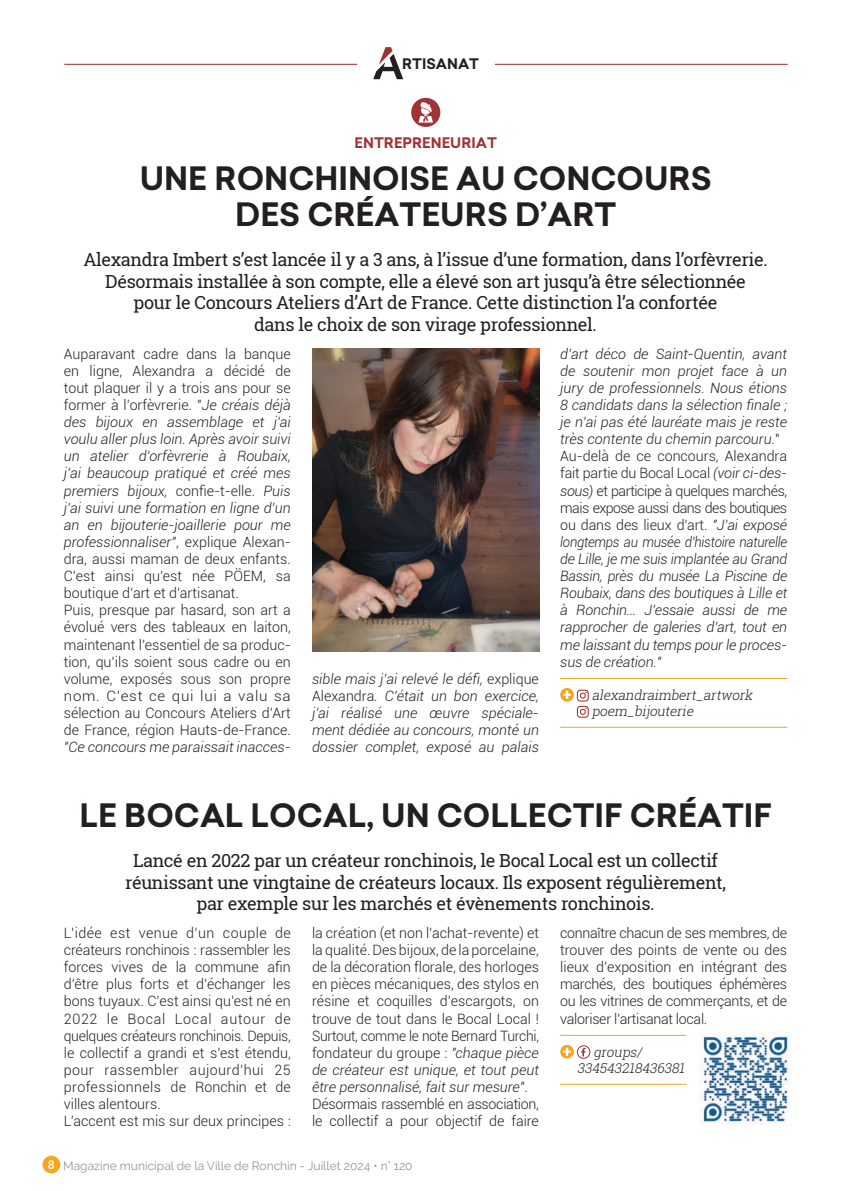
<style>
.page{position:relative;width:851px;height:1191px;background:#fff}
.page>*{position:absolute;margin:0;border:0;box-sizing:border-box;transform-origin:0 0}
.t1{font:700 31.5px/36px "Sailec";color:#231f20;text-align:center}
.t2{font:18px/21.6px "Roboto Slab";letter-spacing:-.02em;color:#231f20;text-align:center}
.t3{font:italic 300 14.25px/17.1px "Roboto";color:#231f20;text-align:justify}
.t4{font:300 14.25px/17.1px "Roboto";color:#231f20;text-align:justify}
.t5{font:300 14.25px/17.1px "Roboto";letter-spacing:-.02em;color:#231f20}
.t6{font:700 14.25px "Sailec";color:#9f3335}
.t7{font:700 14.25px "Sailec";color:#231f20}
.t8{font:italic 300 13.5px/16.2px "Roboto Slab";color:#231f20}
.t9{font:12px "Raleway";color:#939598}
.s1{font-style:normal}
.s2{font-style:italic}
.s3{font-family:"Roboto";font-weight:500;color:#fff}
</style>
<div class="page">
<div style="left:43px;top:1155px;width:17px;height:18px;background:#f9a51b;border-radius:50%"></div>
<hr style="left:64px;top:64px;width:723px;height:1px;background:#9f3335">
<hr style="left:560px;top:1035px;width:126px;height:1px;background:#f9a51b">
<hr style="left:560px;top:1083px;width:126px;height:1px;background:#f9a51b">
<svg style="left:560px;top:1045px;width:13px;height:13px"></svg>
<svg style="left:563px;top:1047px;width:7px;height:8px"></svg>
<svg style="left:577px;top:1045px;width:12px;height:13px"></svg>
<svg style="left:581px;top:1048px;width:4px;height:8px"></svg>
<div style="left:577px;top:1045px;width:13px;height:13px;border:1px solid #9f3335;border-radius:50%"></div>
<div style="left:411px;top:98px;width:29px;height:29px;background:#9f3335;border-radius:50%"></div>
<svg style="left:418px;top:102px;width:15px;height:21px"></svg>
<hr style="left:560px;top:678px;width:227px;height:1px;background:#f9a51b">
<hr style="left:560px;top:727px;width:227px;height:1px;background:#f9a51b">
<svg style="left:560px;top:688px;width:13px;height:13px"></svg>
<svg style="left:563px;top:691px;width:7px;height:7px"></svg>
<svg style="left:576px;top:689px;width:12px;height:29px"></svg>
<img style="left:312px;top:348px;width:228px;height:304px">
<svg style="left:354px;top:47px;width:144px;height:33px"></svg>
<img style="left:699px;top:1032px;width:92px;height:93px">
<p class="t7" style="left:402px;top:54px;width:78px">RTISANAT</p>
<p class="t6" style="left:354px;top:132px;width:144px">ENTREPRENEURIAT</p>
<p class="t1" style="left:140px;top:161px;width:573px">UNE RONCHINOISE AU CONCOURS<br>DES CRÉATEURS D’ART</p>
<p class="t2" style="left:83px;top:249px;width:685px">Alexandra Imbert s’est lancée il y a 3 ans, à l’issue d’une formation, dans l’orfèvrerie.<br>Désormais installée à son compte, elle a élevé son art jusqu’à être sélectionnée<br>pour le Concours Ateliers d’Art de France. Cette distinction l’a confortée<br>dans le choix de son virage professionnel.</p>
<p class="t3" style="left:64px;top:344px;width:228px"><span class="s1">Auparavant cadre dans la banque en ligne, Alexandra a décidé de tout plaquer il y a trois ans pour se former à l’orfèvrerie. "</span>Je créais déjà des bijoux en assemblage et j'ai voulu aller plus loin. Après avoir suivi un atelier d'orfèvrerie à Roubaix, j’ai beaucoup pratiqué et créé mes premiers bijoux, <span class="s1">confie-t-elle.</span> Puis j’ai suivi une formation en ligne d’un an en bijouterie-joaillerie pour me professionnaliser"<span class="s1">, explique Alexan&shy;dra, aussi maman de deux enfants.<br>C’est ainsi qu’est née PÖEM, sa boutique d’art et d’artisanat.</span></p>
<p class="t4" style="left:64px;top:601px;width:228px">Puis, presque par hasard, son art a évolué vers des tableaux en laiton, maintenant l’essentiel de sa produc&shy;tion, qu’ils soient sous cadre ou en volume, exposés sous son propre nom. C’est ce qui lui a valu sa sélection au Concours Ateliers d’Art de France, région Hauts-de-France. <span class="s2">"Ce concours me paraissait inacces-</span></p>
<p class="t3" style="left:312px;top:669px;width:228px">sible mais j’ai relevé le défi, <span class="s1">explique Alexandra</span>. C’était un bon exercice, j’ai réalisé une œuvre spéciale&shy;ment dédiée au concours, monté un dossier complet, exposé au palais</p>
<p class="t3" style="left:560px;top:344px;width:228px">d’art déco de Saint-Quentin, avant de soutenir mon projet face à un jury de professionnels. Nous étions 8 candidats dans la sélection finale ; je n’ai pas été lauréate mais je reste très contente du chemin parcouru.<span class="s1">"</span></p>
<p class="t3" style="left:560px;top:447px;width:228px"><span class="s1">Au-delà de ce concours, Alexandra fait partie du Bocal Local</span> (voir ci-des&shy;sous) <span class="s1">et participe à quelques marchés, mais expose aussi dans des boutiques ou dans des lieux d’art.</span> "J’ai exposé longtemps au musée d’histoire naturelle de Lille, je me suis implantée au Grand Bassin, près du musée La Piscine de Roubaix, dans des boutiques à Lille et à Ronchin… J’essaie aussi de me rapprocher de galeries d’art, tout en me laissant du temps pour le proces&shy;sus de création."</p>
<p class="t8" style="left:591px;top:686px;width:165px">alexandraimbert_artwork poem_bijouterie</p>
<p class="t1" style="left:79px;top:798px;width:694px">LE BOCAL LOCAL, UN COLLECTIF CRÉATIF</p>
<p class="t2" style="left:125px;top:849px;width:602px">Lancé en 2022 par un créateur ronchinois, le Bocal Local est un collectif réunissant une vingtaine de créateurs locaux. Ils exposent régulièrement, par exemple sur les marchés et évènements ronchinois.</p>
<p class="t4" style="left:64px;top:924px;width:228px">L’idée est venue d’un couple de créateurs ronchinois : rassembler les forces vives de la commune afin d’être plus forts et d’échanger les bons tuyaux. C’est ainsi qu’est né en 2022 le Bocal Local autour de quelques créateurs ronchinois. Depuis, le collectif a grandi et s’est étendu, pour rassembler aujourd’hui 25 professionnels de Ronchin et de villes alentours.</p>
<p class="t4" style="left:64px;top:1112px;width:228px">L’accent est mis sur deux principes :</p>
<p class="t4" style="left:312px;top:924px;width:228px">la création (et non l’achat-revente) et la qualité. Des bijoux, de la porcelaine, de la décoration florale, des horloges en pièces mécaniques, des stylos en résine et coquilles d’escargots, on trouve de tout dans le Bocal Local !<br>Surtout, comme le note Bernard Turchi, fondateur du groupe : <span class="s2">"chaque pièce de créateur est unique, et tout peut être personnalisé, fait sur mesure"</span>.</p>
<p class="t5" style="left:312px;top:1095px;width:228px">Désormais rassemblé en association, le collectif a pour objectif de faire</p>
<p class="t9" style="left:48px;top:1159px;width:366px"><span class="s3">8</span> Magazine municipal de la Ville de Ronchin - Juillet 2024 • n° 120</p>
<p class="t4" style="left:560px;top:924px;width:228px">connaître chacun de ses membres, de trouver des points de vente ou des lieux d’exposition en intégrant des marchés, des boutiques éphémères ou les vitrines de commerçants, et de valoriser l’artisanat local.</p>
<p class="t8" style="left:577px;top:1043px;width:112px;text-indent:16px">groups/<br>334543218436381</p>
</div>
